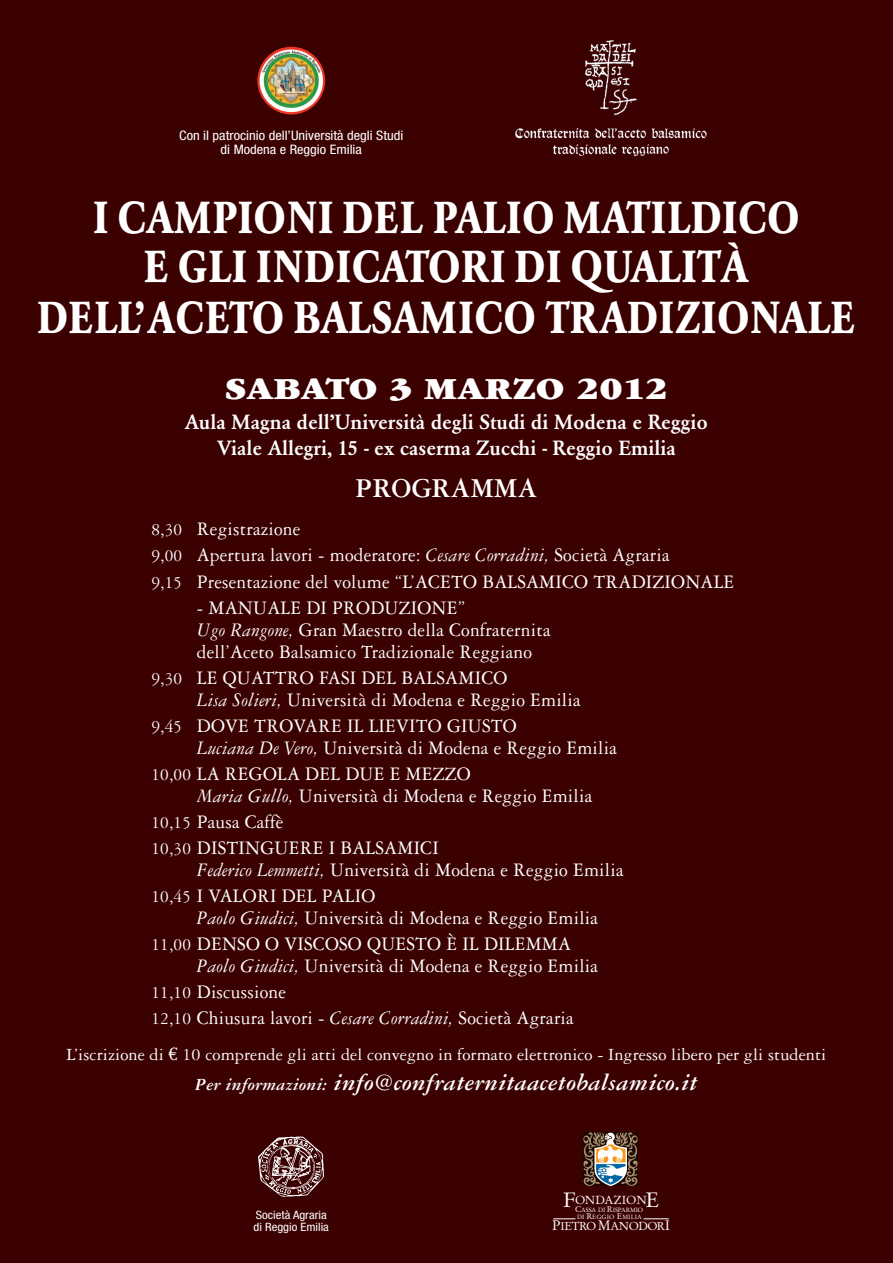
<style>
.page{position:relative;width:893px;height:1263px;background:#3b0000}
.page>*{position:absolute;margin:0;border:0;box-sizing:border-box;transform-origin:0 0}
.t1{font:700 44.1px "Garamond BE";letter-spacing:.045em;color:#fff;scale:.89 1}
.t2{font:700 44.1px "Garamond BE";letter-spacing:.025em;color:#fff;scale:.89 1}
.t3{font:900 31.95px "Garamond";letter-spacing:.01em;color:#fff;scale:1.09 1}
.t4{font:700 29.1px "Garamond Three";letter-spacing:.01em;color:#fff;scale:.95 1}
.t5{font:italic 700 24.75px "Garamond Three";letter-spacing:.005em;color:#fff}
.Normale{font:20.7px "Stempel Garamond";color:#fff}
.t6{font:20.4px/21.9px "Garamond Three";letter-spacing:.01em;color:#fff;scale:.95 1}
.t7{font:500 20.4px "Garamond BE";color:#fff}
.t8{font:18.15px "Garamond Three";letter-spacing:.005em;color:#fff}
.t9{font:condensed 13.05px "Helvetica Neue";color:#fff;scale:1.1 1}
.Normale-2{font:11.7px "Stempel Garamond";letter-spacing:-.005em;color:#fff}
.t10{font:condensed 11.55px "Helvetica Neue";color:#fff;scale:1.1 1}
.Normale-3{font:11.55px "Stempel Garamond";letter-spacing:-.035em;color:#fff}
.Normale-4{font:6px "Stempel Garamond";letter-spacing:-.01em;color:#fff}
.Normale-5{font:6px "Stempel Garamond";letter-spacing:.015em;color:#fff}
.s1{font-size:18.15px}
.s2{font-style:italic}
.s3{font-family:"Euro Serif"}
.s4{font-size:20.7px}
.s5{font-size:13.65px}
.s6{font-size:11.1px}
.s7{font-size:8.25px}
</style>
<div class="page">
<img style="left:515px;top:40px;width:192px;height:117px">
<img style="left:257px;top:47px;width:68px;height:67px;border-radius:34px">
<img style="left:583px;top:1132px;width:54px;height:54px">
<svg style="left:553px;top:1218px;width:22px;height:1px"></svg>
<svg style="left:644px;top:1218px;width:25px;height:1px"></svg>
<img style="left:258px;top:1136px;width:66px;height:61px">
<p class="t9" style="left:179px;top:128px;width:205px">Con il patrocinio dell’Università degli Studi</p>
<p class="t9" style="left:221px;top:142px;width:130px">di Modena e Reggio Emilia</p>
<p class="t1" style="left:94px;top:191px;width:794px">I CAMPIONI DEL PALIO MATILDICO</p>
<p class="t1" style="left:144px;top:241px;width:680px">E GLI INDICATORI DI QUALITÀ</p>
<p class="t2" style="left:38px;top:292px;width:920px">DELL’ACETO BALSAMICO TRADIZIONALE</p>
<p class="t3" style="left:225px;top:372px;width:408px">SABATO 3 MARZO 2012</p>
<p class="t7" style="left:185px;top:410px;width:524px">Aula Magna dell’Università degli Studi di Modena e Reggio</p>
<p class="t7" style="left:217px;top:436px;width:460px">Viale Allegri, 15 - ex caserma Zucchi - Reggio Emilia</p>
<p class="t4" style="left:355px;top:472px;width:193px">PROGRAMMA</p>
<p class="t6" style="left:151px;top:518px;width:158px"><span class="s1">8,30</span> Registrazione</p>
<p class="t6" style="left:151px;top:544px;width:547px"><span class="s1">9,00</span> Apertura lavori - moderatore: <span class="s2">Cesare Corradini,</span> Società Agraria</p>
<p class="t6" style="left:151px;top:571px;width:615px"><span class="s1">9,15</span> Presentazione del volume “L’ACETO BALSAMICO TRADIZIONALE</p>
<p class="t6" style="left:197px;top:597px;width:284px">- MANUALE DI PRODUZIONE”</p>
<p class="t6" style="left:197px;top:619px;width:374px"><span class="s2">Ugo Rangone,</span> Gran Maestro della Confraternita dell’Aceto Balsamico Tradizionale Reggiano</p>
<p class="t6" style="left:151px;top:667px;width:376px"><span class="s1">9,30</span> LE QUATTRO FASI DEL BALSAMICO</p>
<p class="t6" style="left:197px;top:688px;width:405px"><span class="s2">Lisa Solieri,</span> Università di Modena e Reggio Emilia</p>
<p class="t6" style="left:151px;top:715px;width:386px"><span class="s1">9,45</span> DOVE TROVARE IL LIEVITO GIUSTO</p>
<p class="t6" style="left:197px;top:737px;width:444px"><span class="s2">Luciana De Vero,</span> Università di Modena e Reggio Emilia</p>
<p class="t6" style="left:151px;top:763px;width:338px"><span class="s1">10,00</span> LA REGOLA DEL DUE E MEZZO</p>
<p class="t6" style="left:197px;top:785px;width:418px"><span class="s2">Maria Gullo,</span> Università di Modena e Reggio Emilia</p>
<p class="t6" style="left:151px;top:811px;width:140px"><span class="s1">10,15</span> Pausa Caffè</p>
<p class="t6" style="left:151px;top:837px;width:304px"><span class="s1">10,30</span> DISTINGUERE I BALSAMICI</p>
<p class="t6" style="left:197px;top:859px;width:451px"><span class="s2">Federico Lemmetti,</span> Università di Modena e Reggio Emilia</p>
<p class="t6" style="left:151px;top:885px;width:237px"><span class="s1">10,45</span> I VALORI DEL PALIO</p>
<p class="t6" style="left:197px;top:907px;width:424px"><span class="s2">Paolo Giudici,</span> Università di Modena e Reggio Emilia</p>
<p class="t6" style="left:151px;top:933px;width:443px"><span class="s1">11,00</span> DENSO O VISCOSO QUESTO È IL DILEMMA</p>
<p class="t6" style="left:197px;top:955px;width:424px"><span class="s2">Paolo Giudici,</span> Università di Modena e Reggio Emilia</p>
<p class="t6" style="left:151px;top:981px;width:143px"><span class="s1">11,10</span> Discussione</p>
<p class="t6" style="left:151px;top:1007px;width:446px"><span class="s1">12,10</span> Chiusura lavori - <span class="s2">Cesare Corradini,</span> Società Agraria</p>
<p class="t8" style="left:67px;top:1045px;width:761px">L’iscrizione di <span class="s3">€</span> 10 comprende gli atti del convegno in formato elettronico - Ingresso libero per gli studenti</p>
<p class="t5" style="left:195px;top:1069px;width:504px"><span class="s1">Per informazioni:</span> info@confraternitaacetobalsamico.it</p>
<p class="Normale-2" style="left:575px;top:1193px;width:86px">ONDAZION<span class="s4">E</span></p>
<p class="Normale-3" style="left:552px;top:1219px;width:118px"><span class="s5">P</span><span class="s6">I</span>ETRO<span class="s5">M</span>ANODOR<span class="s5">I</span></p>
<p class="Normale" style="left:563px;top:1188px;width:14px">F</p>
<p class="Normale-4" style="left:575px;top:1206px;width:70px"><span class="s7">C</span>ASSA DI <span class="s7">R</span>ISPARMIO</p>
<p class="t10" style="left:256px;top:1208px;width:66px">Società Agraria</p>
<p class="Normale-5" style="left:577px;top:1213px;width:66px">DI <span class="s7">R</span>EGGIO <span class="s7">E</span>MILIA</p>
<p class="t10" style="left:254px;top:1220px;width:70px">di Reggio Emilia</p>
</div>
